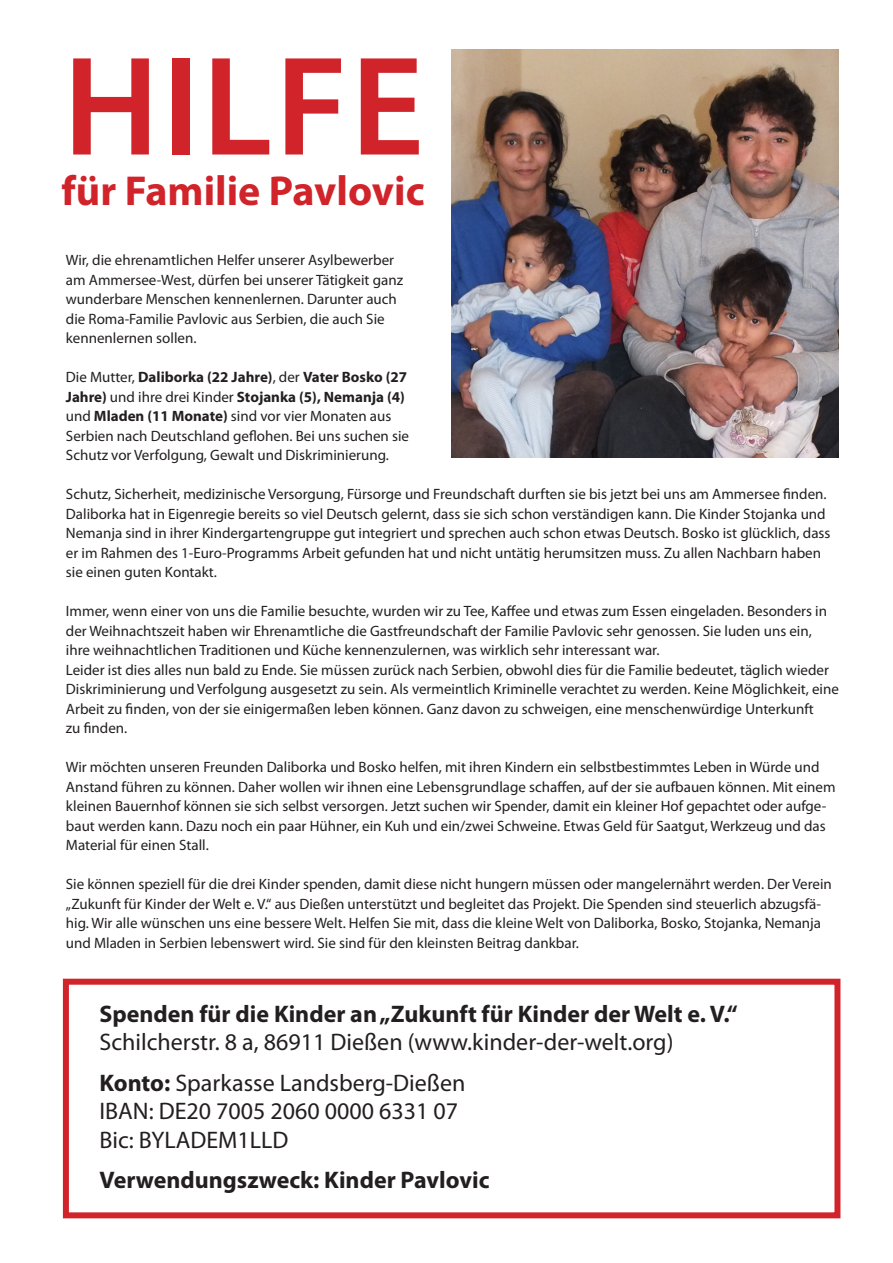
<style>
.page{position:relative;width:893px;height:1263px;background:#fff}
.page>*{position:absolute;margin:0;border:0;box-sizing:border-box;transform-origin:0 0}
.t1{font:600 142.5px "Myriad Pro";letter-spacing:.02em;color:#d1232a}
.t2{font:700 42px "Myriad Pro";color:#d1232a}
.t3{font:24px/40.5px "Myriad Pro";color:#231f20}
.t4{font:700 24px "Myriad Pro";color:#231f20}
.t5{font:15px/19.5px "Myriad Pro";color:#231f20}
.s1{font-weight:700}
</style>
<div class="page">
<img style="left:452px;top:50px;width:387px;height:408px">
<div style="left:63px;top:979px;width:777px;height:239px;border:6px solid #d1232a"></div>
<h1 class="t1" style="left:63px;top:28px;width:362px">HILFE</h1>
<h2 class="t2" style="left:62px;top:167px;width:364px">für Familie Pavlovic</h2>
<p class="t5" style="left:66px;top:251px;width:339px">Wir, die ehrenamtlichen Helfer unserer Asylbewerber am Ammersee-West, dürfen bei unserer Tätigkeit ganz wunderbare Menschen kennenlernen. Darunter auch die Roma-Familie Pavlovic aus Serbien, die auch Sie kennenlernen sollen.</p>
<p class="t5" style="left:66px;top:368px;width:345px">Die Mutter, <span class="s1">Daliborka (22 Jahre)</span>, der <span class="s1">Vater Bosko (27<br>Jahre)</span> und ihre drei Kinder <span class="s1">Stojanka (5), Nemanja (4) </span>und <span class="s1">Mladen (11 Monate)</span> sind vor vier Monaten aus Serbien nach Deutschland geflohen. Bei uns suchen sie Schutz vor Verfolgung, Gewalt und Diskriminierung.</p>
<p class="t5" style="left:66px;top:485px;width:766px">Schutz, Sicherheit, medizinische Versorgung, Fürsorge und Freundschaft durften sie bis jetzt bei uns am Ammersee finden.<br>Daliborka hat in Eigenregie bereits so viel Deutsch gelernt, dass sie sich schon verständigen kann. Die Kinder Stojanka und Nemanja sind in ihrer Kindergartengruppe gut integriert und sprechen auch schon etwas Deutsch. Bosko ist glücklich, dass er im Rahmen des 1-Euro-Programms Arbeit gefunden hat und nicht untätig herumsitzen muss. Zu allen Nachbarn haben sie einen guten Kontakt.</p>
<p class="t5" style="left:66px;top:602px;width:775px">Immer, wenn einer von uns die Familie besuchte, wurden wir zu Tee, Kaffee und etwas zum Essen eingeladen. Besonders in der Weihnachtszeit haben wir Ehrenamtliche die Gastfreundschaft der Familie Pavlovic sehr genossen. Sie luden uns ein, ihre weihnachtlichen Traditionen und Küche kennenzulernen, was wirklich sehr interessant war.<br>Leider ist dies alles nun bald zu Ende. Sie müssen zurück nach Serbien, obwohl dies für die Familie bedeutet, täglich wieder Diskriminierung und Verfolgung ausgesetzt zu sein. Als vermeintlich Kriminelle verachtet zu werden. Keine Möglichkeit, eine Arbeit zu finden, von der sie einigermaßen leben können. Ganz davon zu schweigen, eine menschenwürdige Unterkunft<br>zu finden.</p>
<p class="t5" style="left:66px;top:758px;width:771px">Wir möchten unseren Freunden Daliborka und Bosko helfen, mit ihren Kindern ein selbstbestimmtes Leben in Würde und Anstand führen zu können. Daher wollen wir ihnen eine Lebensgrundlage schaffen, auf der sie aufbauen können. Mit einem kleinen Bauernhof können sie sich selbst versorgen. Jetzt suchen wir Spender, damit ein kleiner Hof gepachtet oder aufge&shy;baut werden kann. Dazu noch ein paar Hühner, ein Kuh und ein/zwei Schweine. Etwas Geld für Saatgut, Werkzeug und das Material für einen Stall.</p>
<p class="t5" style="left:66px;top:875px;width:767px">Sie können speziell für die drei Kinder spenden, damit diese nicht hungern müssen oder mangelernährt werden. Der Verein „Zukunft für Kinder der Welt e. V.“ aus Dießen unterstützt und begleitet das Projekt. Die Spenden sind steuerlich abzugsfä&shy;hig. Wir alle wünschen uns eine bessere Welt. Helfen Sie mit, dass die kleine Welt von Daliborka, Bosko, Stojanka, Nemanja und Mladen in Serbien lebenswert wird. Sie sind für den kleinsten Beitrag dankbar.</p>
<h3 class="t4" style="left:99px;top:1000px;width:640px">Spenden für die Kinder an „Zukunft für Kinder der Welt e. V.“</h3>
<h3 class="t3" style="left:99px;top:1022px;width:575px">Schilcherstr. 8 a, 86911 Dießen (www.kinder-der-welt.org)<br><span class="s1">Konto:</span> Sparkasse Landsberg-Dießen</h3>
<h3 class="t3" style="left:99px;top:1097px;width:360px;line-height:28.5px">IBAN: DE20 7005 2060 0000 6331 07<br>Bic: BYLADEM1LLD</h3>
<h3 class="t4" style="left:99px;top:1166px;width:392px">Verwendungszweck: Kinder Pavlovic</h3>
</div>
